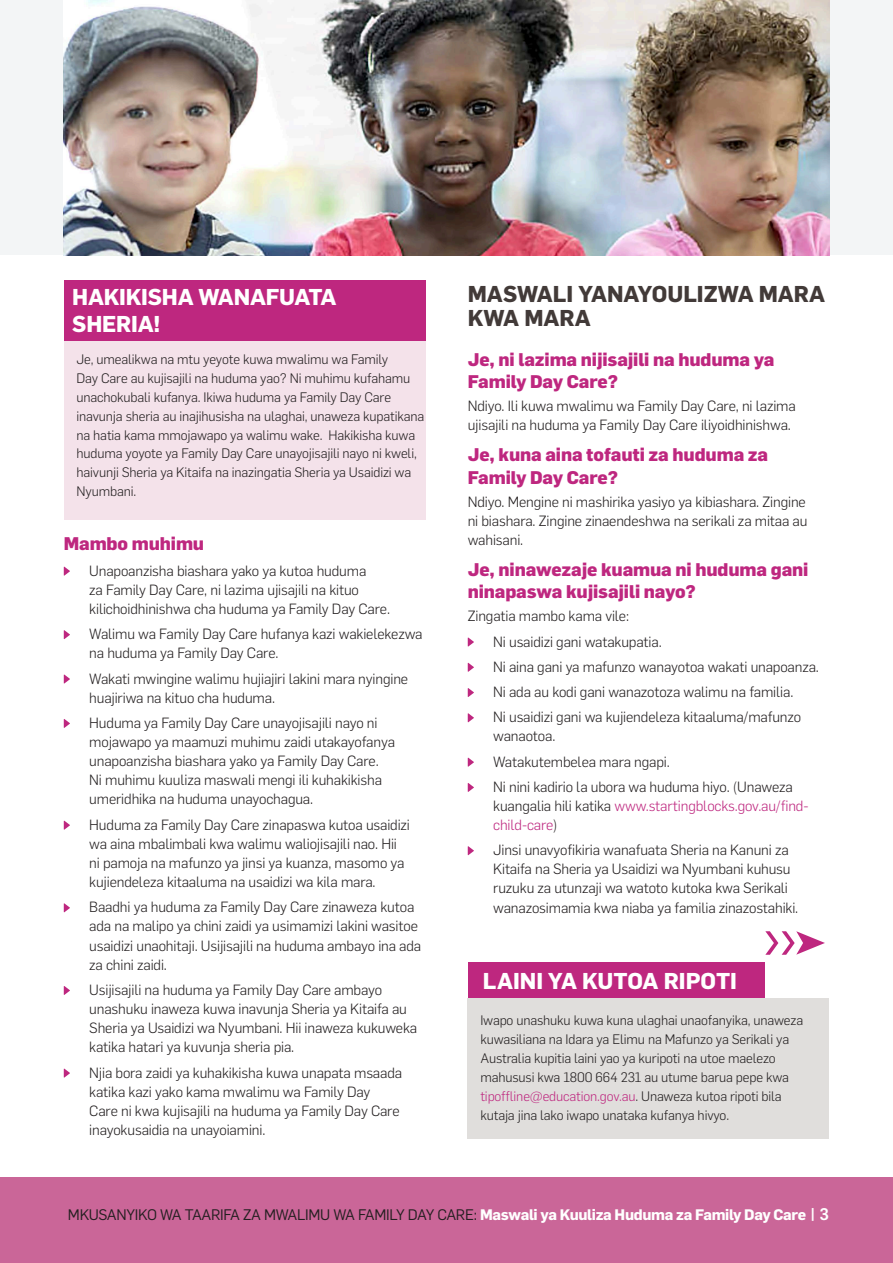
<style>
.page{position:relative;width:893px;height:1263px;background:#fff}
.page>*{position:absolute;margin:0;border:0;box-sizing:border-box;transform-origin:0 0}
._01_header{font:700 22.5px/24px "Flama";color:#423a38}
.body_copy{font:700 22.5px/27px "Flama";letter-spacing:-.01em;color:#fff}
._01_header-2{font:700 22.5px "Flama";color:#fff}
._03_sub-header{font:800 18px/22.5px "Flama";letter-spacing:-.005em;color:#be277f}
.t1{font:15px "Flama";letter-spacing:-.02em;color:#231f20}
.body_copy-2{font:300 14.55px/19.2px "Flama";letter-spacing:-.01em;color:#231f20}
.body_copy-3{font:300 13.5px/18.9px "Flama";letter-spacing:-.01em;color:#231f20}
.s1{color:#be277f}
.s2{font-weight:700;color:#fff}
.s3{font-weight:500;font-size:16.5px;color:#fff}
</style>
<div class="page">
<div style="left:0;top:0;width:893px;height:255px;background:#f3f5f6"></div>
<div style="left:64px;top:281px;width:361px;height:239px;background:#f4e2ea"></div>
<img style="left:64px;top:0;width:765px;height:255px">
<div style="left:64px;top:281px;width:361px;height:60px;background:#be277f"></div>
<svg style="left:64px;top:566px;width:6px;height:10px"></svg>
<svg style="left:64px;top:630px;width:6px;height:9px"></svg>
<svg style="left:64px;top:674px;width:6px;height:10px"></svg>
<svg style="left:64px;top:719px;width:6px;height:9px"></svg>
<svg style="left:64px;top:820px;width:6px;height:10px"></svg>
<svg style="left:64px;top:903px;width:6px;height:9px"></svg>
<svg style="left:64px;top:986px;width:6px;height:9px"></svg>
<svg style="left:64px;top:1068px;width:6px;height:10px"></svg>
<svg style="left:468px;top:637px;width:6px;height:10px"></svg>
<svg style="left:468px;top:663px;width:6px;height:9px"></svg>
<svg style="left:468px;top:688px;width:6px;height:9px"></svg>
<svg style="left:468px;top:713px;width:6px;height:9px"></svg>
<svg style="left:468px;top:757px;width:6px;height:10px"></svg>
<svg style="left:468px;top:783px;width:6px;height:9px"></svg>
<svg style="left:468px;top:846px;width:6px;height:9px"></svg>
<div style="left:468px;top:962px;width:296px;height:37px;background:#be277f"></div>
<div style="left:468px;top:999px;width:361px;height:140px;background:#e0dedc"></div>
<svg style="left:765px;top:931px;width:60px;height:24px"></svg>
<div style="left:0;top:1178px;width:893px;height:85px;background:#ca6698"></div>
<p class="body_copy" style="left:72px;top:282px;width:266px">HAKIKISHA WANAFUATA<br>SHERIA!</p>
<p class="body_copy-3" style="left:77px;top:349px;width:349px">Je, umealikwa na mtu yeyote kuwa mwalimu wa Family<br>Day Care au kujisajili na huduma yao? Ni muhimu kufahamu unachokubali kufanya. Ikiwa huduma ya Family Day Care inavunja sheria au inajihusisha na ulaghai, unaweza kupatikana na hatia kama mmojawapo ya walimu wake. Hakikisha kuwa huduma yoyote ya Family Day Care unayojisajili nayo ni kweli, haivunji Sheria ya Kitaifa na inazingatia Sheria ya Usaidizi wa Nyumbani.</p>
<p class="_03_sub-header" style="left:64px;top:531px;width:142px">Mambo muhimu</p>
<p class="body_copy-2" style="left:89px;top:560px;width:302px">Unapoanzisha biashara yako ya kutoa huduma<br>za Family Day Care, ni lazima ujisajili na kituo kilichoidhinishwa cha huduma ya Family Day Care.</p>
<p class="body_copy-2" style="left:89px;top:624px;width:335px">Walimu wa Family Day Care hufanya kazi wakielekezwa na huduma ya Family Day Care.</p>
<p class="body_copy-2" style="left:89px;top:668px;width:320px">Wakati mwingine walimu hujiajiri lakini mara nyingine huajiriwa na kituo cha huduma.</p>
<p class="body_copy-2" style="left:89px;top:712px;width:307px">Huduma ya Family Day Care unayojisajili nayo ni mojawapo ya maamuzi muhimu zaidi utakayofanya unapoanzisha biashara yako ya Family Day Care.<br>Ni muhimu kuuliza maswali mengi ili kuhakikisha umeridhika na huduma unayochagua.</p>
<p class="body_copy-2" style="left:89px;top:814px;width:322px">Huduma za Family Day Care zinapaswa kutoa usaidizi wa aina mbalimbali kwa walimu waliojisajili nao. Hii ni pamoja na mafunzo ya jinsi ya kuanza, masomo ya kujiendeleza kitaaluma na usaidizi wa kila mara.</p>
<p class="body_copy-2" style="left:89px;top:897px;width:333px">Baadhi ya huduma za Family Day Care zinaweza kutoa ada na malipo ya chini zaidi ya usimamizi lakini wasitoe usaidizi unaohitaji. Usijisajili na huduma ambayo ina ada za chini zaidi.</p>
<p class="body_copy-2" style="left:89px;top:979px;width:329px">Usijisajili na huduma ya Family Day Care ambayo unashuku inaweza kuwa inavunja Sheria ya Kitaifa au Sheria ya Usaidizi wa Nyumbani. Hii inaweza kukuweka katika hatari ya kuvunja sheria pia.</p>
<p class="body_copy-2" style="left:89px;top:1062px;width:314px">Njia bora zaidi ya kuhakikisha kuwa unapata msaada katika kazi yako kama mwalimu wa Family Day Care ni kwa kujisajili na huduma ya Family Day Care inayokusaidia na unayoiamini.</p>
<p class="_01_header" style="left:468px;top:280px;width:359px">MASWALI YANAYOULIZWA MARA<br>KWA MARA</p>
<p class="_03_sub-header" style="left:468px;top:347px;width:308px">Je, ni lazima nijisajili na huduma ya<br>Family Day Care?</p>
<p class="body_copy-2" style="left:468px;top:396px;width:330px">Ndiyo. Ili kuwa mwalimu wa Family Day Care, ni lazima ujisajili na huduma ya Family Day Care iliyoidhinishwa.</p>
<p class="_03_sub-header" style="left:468px;top:442px;width:302px">Je, kuna aina tofauti za huduma za<br>Family Day Care?</p>
<p class="body_copy-2" style="left:468px;top:491px;width:341px;text-align:justify">Ndiyo. Mengine ni mashirika yasiyo ya kibiashara. Zingine ni biashara. Zingine zinaendeshwa na serikali za mitaa au wahisani.</p>
<p class="_03_sub-header" style="left:468px;top:557px;width:342px">Je, ninawezaje kuamua ni huduma gani ninapaswa kujisajili nayo?</p>
<p class="body_copy-2" style="left:468px;top:606px;width:163px">Zingatia mambo kama vile:</p>
<p class="body_copy-2" style="left:493px;top:631px;width:170px">Ni usaidizi gani watakupatia.</p>
<p class="body_copy-2" style="left:493px;top:656px;width:327px">Ni aina gani ya mafunzo wanayotoa wakati unapoanza.</p>
<p class="body_copy-2" style="left:493px;top:681px;width:302px">Ni ada au kodi gani wanazotoza walimu na familia.</p>
<p class="body_copy-2" style="left:493px;top:707px;width:309px">Ni usaidizi gani wa kujiendeleza kitaaluma/mafunzo wanaotoa.</p>
<p class="body_copy-2" style="left:493px;top:751px;width:178px">Watakutembelea mara ngapi.</p>
<p class="body_copy-2" style="left:493px;top:776px;width:317px">Ni nini kadirio la ubora wa huduma hiyo. (Unaweza kuangalia hili katika <span class="s1">www.startingblocks.gov.au/find&shy;child-care</span>)</p>
<p class="body_copy-2" style="left:493px;top:840px;width:307px">Jinsi unavyofikiria wanafuata Sheria na Kanuni za Kitaifa na Sheria ya Usaidizi wa Nyumbani kuhusu ruzuku za utunzaji wa watoto kutoka kwa Serikali wanazosimamia kwa niaba ya familia zinazostahiki.</p>
<p class="_01_header-2" style="left:483px;top:965px;width:255px">LAINI YA KUTOA RIPOTI</p>
<p class="body_copy-3" style="left:480px;top:1010px;width:324px">Iwapo unashuku kuwa kuna ulaghai unaofanyika, unaweza kuwasiliana na Idara ya Elimu na Mafunzo ya Serikali ya Australia kupitia laini yao ya kuripoti na utoe maelezo mahususi kwa 1800 664 231 au utume barua pepe kwa <span class="s1">tipoffline@education.gov.au</span>. Unaweza kutoa ripoti bila kutaja jina lako iwapo unataka kufanya hivyo.</p>
<p class="t1" style="left:68px;top:1204px;width:763px">MKUSANYIKO WA TAARIFA ZA MWALIMU WA FAMILY DAY CARE: <span class="s2">Maswali ya Kuuliza Huduma za Family Day Care</span> <span class="s3">| 3</span></p>
</div>
